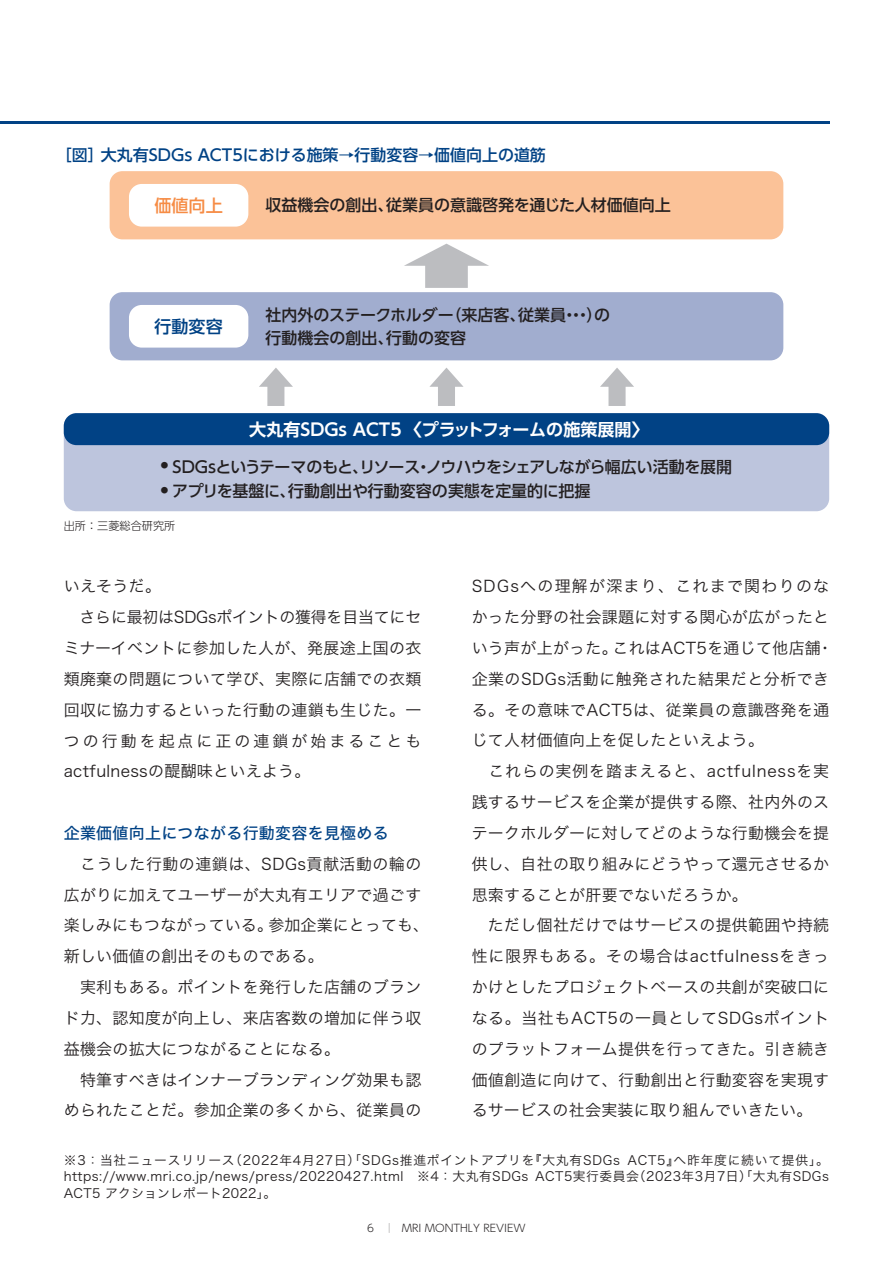
<style>
.page{position:relative;width:893px;height:1263px;background:#fff}
.page>*{position:absolute;margin:0;border:0;box-sizing:border-box;transform-origin:0 0}
.t1{font:700 17.1px "UD Shin Go Pro De";color:#fff}
.t2{font:500 17.1px "UD Shin Go Pro";color:#f68c45}
.t3{font:500 17.1px "UD Shin Go Pro";color:#014285}
.t4{font:500 16.05px/22.4px "UD Shin Go Pro";color:#231f20}
.t5{font:500 16.05px "UD Shin Go Pro";letter-spacing:-.04em;color:#231f20}
.t6{font:15.9px/30.8px "Hira Kaku Std W3";letter-spacing:.02em;color:#231f20}
.t7{font:500 15.9px "UD Shin Go Pro";color:#014285}
.t8{font:15.9px "Hira Kaku Std W5";letter-spacing:.02em;color:#014285}
.t9{font:12.75px/16.5px "Hira Kaku Std W3";letter-spacing:.04em;color:#231f20;text-align:justify}
.t10{font:300 11.1px "UD Shin Go Pro";color:#231f20}
.t11{font:300 10.5px "UD Shin Go Pro";color:#231f20}
.s1{font-family:"Axis Std";font-weight:200}
</style>
<div class="page">
<hr style="left:0;top:121px;width:829px;height:2px;background:#014285">
<svg style="left:404px;top:244px;width:85px;height:44px"></svg>
<svg style="left:429px;top:368px;width:35px;height:38px"></svg>
<svg style="left:259px;top:368px;width:34px;height:38px"></svg>
<svg style="left:600px;top:368px;width:34px;height:38px"></svg>
<div style="left:110px;top:171px;width:673px;height:68px;background:#fbc298;border-radius:13px"></div>
<div style="left:129px;top:184px;width:119px;height:43px;background:#fff;border-radius:13px"></div>
<div style="left:110px;top:292px;width:673px;height:68px;background:#a1adcf;border-radius:13px"></div>
<div style="left:129px;top:305px;width:119px;height:43px;background:#fff;border-radius:13px"></div>
<div style="left:64px;top:413px;width:765px;height:98px;background:#bdc5dd;border-radius:13px"></div>
<div style="left:64px;top:413px;width:765px;height:32px;background:#014285;border-radius:13px"></div>
<p class="t7" style="left:56px;top:142px;width:492px">［図］大丸有SDGs ACT5における施策→行動変容→価値向上の道筋</p>
<p class="t2" style="left:155px;top:191px;width:70px">価値向上</p>
<p class="t4" style="left:265px;top:194px;width:407px">収益機会の創出、従業員の意識啓発を通じた人材価値向上</p>
<p class="t3" style="left:155px;top:312px;width:70px">行動変容</p>
<p class="t4" style="left:265px;top:304px;width:346px">社内外のステークホルダー（来店客、従業員・・・）の行動機会の創出、行動の変容</p>
<p class="t1" style="left:249px;top:416px;width:405px">大丸有SDGs ACT5〈プラットフォームの施策展開〉</p>
<p class="t5" style="left:161px;top:453px;width:573px"><sup>●</sup> SDGsというテーマのもと、リソース・ノウハウをシェアしながら幅広い活動を展開</p>
<p class="t4" style="left:161px;top:479px;width:431px"><sup>●</sup> アプリを基盤に、行動創出や行動変容の実態を定量的に把握</p>
<p class="t10" style="left:64px;top:517px;width:113px">出所：三菱総合研究所</p>
<p class="t6" style="left:64px;top:571px;width:359px">いえそうだ。<br>　さらに最初はSDGsポイントの獲得を目当てにセミナーイベントに参加した人が、発展途上国の衣類廃棄の問題について学び、実際に店舗での衣類回収に協力するといった行動の連鎖も生じた。一つの行動を起点に正の連鎖が始まることもactfulnessの醍醐味といえよう。</p>
<p class="t8" style="left:64px;top:821px;width:326px">企業価値向上につながる行動変容を見極める</p>
<p class="t6" style="left:64px;top:848px;width:367px">　こうした行動の連鎖は、SDGs貢献活動の輪の広がりに加えてユーザーが大丸有エリアで過ごす楽しみにもつながっている。参加企業にとっても、新しい価値の創出そのものである。<br>　実利もある。ポイントを発行した店舗のブランド力、認知度が向上し、来店客数の増加に伴う収益機会の拡大につながることになる。<br>　特筆すべきはインナーブランディング効果も認められたことだ。参加企業の多くから、従業員の</p>
<p class="t6" style="left:472px;top:571px;width:363px">SDGsへの理解が深まり、これまで関わりのなかった分野の社会課題に対する関心が広がったという声が上がった。これはACT5を通じて他店舗・企業のSDGs活動に触発された結果だと分析できる。その意味でACT5は、従業員の意識啓発を通じて人材価値向上を促したといえよう。<br>　これらの実例を踏まえると、actfulnessを実践するサービスを企業が提供する際、社内外のステークホルダーに対してどのような行動機会を提供し、自社の取り組みにどうやって還元させるか思索することが肝要でないだろうか。<br>　ただし個社だけではサービスの提供範囲や持続性に限界もある。その場合はactfulnessをきっかけとしたプロジェクトベースの共創が突破口になる。当社もACT5の一員としてSDGsポイントのプラットフォーム提供を行ってきた。引き続き価値創造に向けて、行動創出と行動変容を実現するサービスの社会実装に取り組んでいきたい。</p>
<p class="t9" style="left:64px;top:1151px;width:767px">※3：当社ニュースリリース（2022年4月27日）「SDGs推進ポイントアプリを『大丸有SDGs ACT5』へ昨年度に続いて提供」。https://www.mri.co.jp/news/press/20220427.html　※4：大丸有SDGs ACT5実行委員会（2023年3月7日）「大丸有SDGs ACT5 アクションレポート2022」。</p>
<p class="t11" style="left:367px;top:1219px;width:160px">6 <span class="s1">｜</span> MRI MONTHLY REVIEW</p>
</div>
